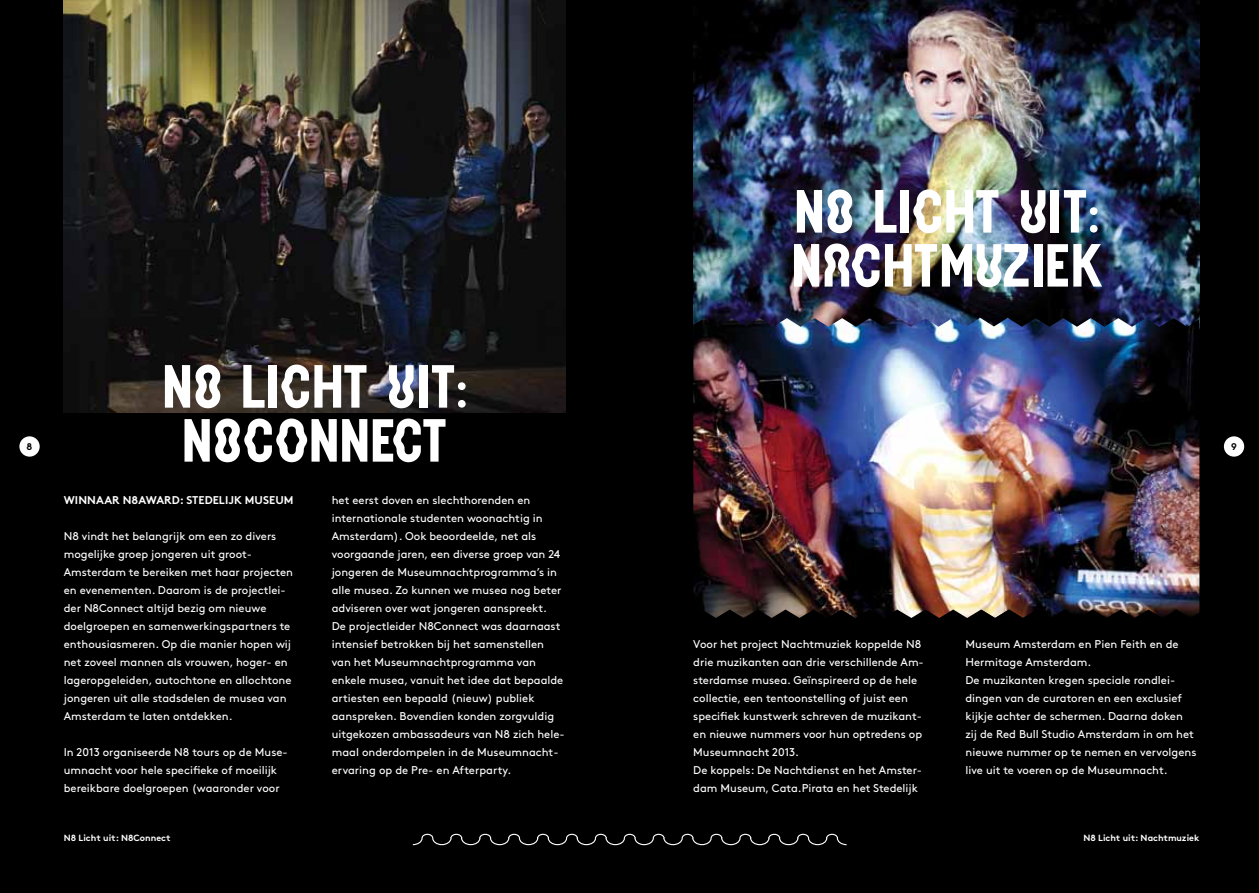
<style>
.page{position:relative;width:1259px;height:893px;background:#000}
.page>*{position:absolute;margin:0;border:0;box-sizing:border-box;transform-origin:0 0}
.t1{font:54px/54px "N8";color:#fff;text-align:center}
.t2{font:11.25px/18px "Brown";color:#fff}
.t3{font:700 11.25px "Brown";letter-spacing:.005em;color:#fff}
.t4{font:700 9.75px "Brown";color:#000}
.t5{font:700 9px "Brown";color:#fff}
</style>
<div class="page">
<div style="left:19px;top:436px;width:21px;height:21px;background:#fff;border-radius:50%"></div>
<div style="left:1224px;top:436px;width:20px;height:21px;background:#fff;border-radius:50%"></div>
<svg style="left:412px;top:833px;width:435px;height:13px"></svg>
<img style="left:64px;top:0;width:502px;height:412px">
<img style="left:693px;top:0;width:506px;height:317px">
<img style="left:693px;top:317px;width:506px;height:292px">
<img style="left:704px;top:609px;width:496px;height:9px">
<h1 class="t1" style="left:791px;top:185px;width:312px;text-align:left">N8 LICHT UIT:<br>NACHTMUZIEK</h1>
<h1 class="t1" style="left:162px;top:360px;width:306px">N8 LICHT UIT:<br>N8CONNECT</h1>
<p class="t4" style="left:27px;top:438px;width:7px">8</p>
<p class="t4" style="left:1231px;top:438px;width:7px">9</p>
<p class="t3" style="left:64px;top:491px;width:229px">Winnaar N8Award : Stedelijk Museum</p>
<p class="t2" style="left:64px;top:526px;width:231px">N8 vindt het belangrijk om een zo divers mogelijke groep jongeren uit groot-Amsterdam te bereiken met haar projecten en evenementen. Daarom is de projectlei&shy;der N8Connect altijd bezig om nieuwe doelgroepen en samenwerkingspartners te enthousiasmeren. Op die manier hopen wij net zoveel mannen als vrouwen, hoger- en lageropgeleiden, autochtone en allochtone jongeren uit alle stadsdelen de musea van Amsterdam te laten ontdekken.</p>
<p class="t2" style="left:64px;top:742px;width:225px">In 2013 organiseerde N8 tours op de Muse&shy;umnacht voor hele specifieke of moeilijk bereikbare doelgroepen (waaronder voor</p>
<p class="t2" style="left:332px;top:490px;width:234px">het eerst doven en slechthorenden en internationale studenten woonachtig in Amsterdam). Ook beoordeelde, net als voorgaande jaren, een diverse groep van 24 jongeren de Museumnachtprogramma’s in alle musea. Zo kunnen we musea nog beter adviseren over wat jongeren aanspreekt.<br>De projectleider N8Connect was daarnaast intensief betrokken bij het samenstellen van het Museumnachtprogramma van enkele musea, vanuit het idee dat bepaalde artiesten een bepaald (nieuw) publiek aanspreken. Bovendien konden zorgvuldig uitgekozen ambassadeurs van N8 zich hele&shy;maal onderdompelen in de Museumnacht&shy;ervaring op de Pre- en Afterparty.</p>
<p class="t2" style="left:693px;top:634px;width:232px">Voor het project Nachtmuziek koppelde N8 drie muzikanten aan drie verschillende Am&shy;sterdamse musea. Geïnspireerd op de hele collectie, een tentoonstelling of juist een specifiek kunstwerk schreven de muzikant&shy;en nieuwe nummers voor hun optredens op Museumnacht 2013.<br>De koppels: De Nachtdienst en het Amster&shy;dam Museum, Cata.Pirata en het Stedelijk</p>
<p class="t2" style="left:965px;top:634px;width:232px">Museum Amsterdam en Pien Feith en de Hermitage Amsterdam.<br>De muzikanten kregen speciale rondlei&shy;dingen van de curatoren en een exclusief kijkje achter de schermen. Daarna doken zij de Red Bull Studio Amsterdam in om het nieuwe nummer op te nemen en vervolgens live uit te voeren op de Museumnacht.</p>
<p class="t5" style="left:64px;top:830px;width:108px">N8 Licht uit: N8Connect</p>
<p class="t5" style="left:1083px;top:830px;width:118px">N8 Licht uit: Nachtmuziek</p>
</div>
